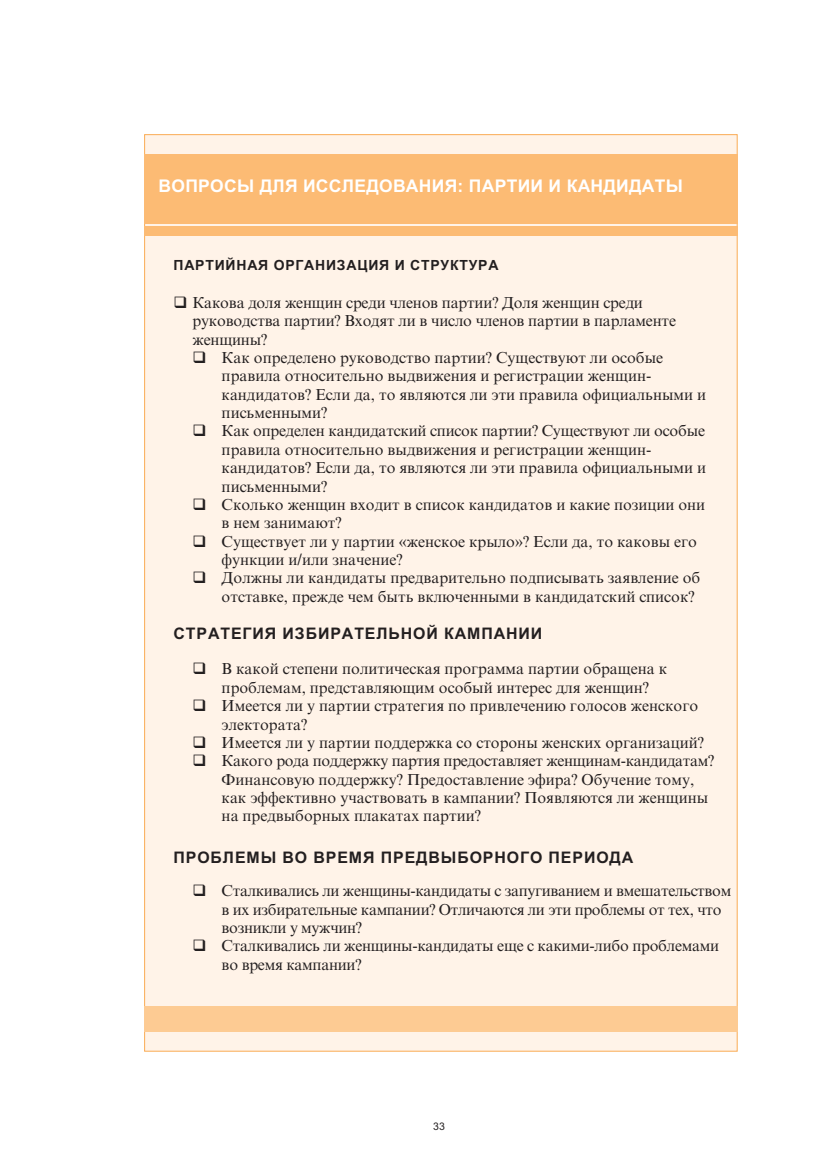
<style>
.page{position:relative;width:823px;height:1169px;background:#fff}
.page>*{position:absolute;margin:0;border:0;box-sizing:border-box;transform-origin:0 0}
.t1{font:700 17.5px "Arial Cyr";letter-spacing:.015em;color:#fff}
.t2{font:15.92px/18.4px "Times New Roman Cyr";color:#231f20}
.t3{font:15.92px/18.4px "Times New Roman Cyr";letter-spacing:-.02em;color:#231f20}
.t4{font:700 15.92px "Arial Cyr";letter-spacing:.055em;color:#231f20}
.t5{font:700 14px "Arial Cyr";letter-spacing:.055em;color:#231f20}
.t6{font:10.5px "Arial Cyr";color:#231f20}
</style>
<div class="page">
<div style="left:145px;top:135px;width:591px;height:916px;background:#fff3e8"></div>
<div style="left:144px;top:1006px;width:593px;height:26px;background:#fdcb93"></div>
<div style="left:144px;top:154px;width:593px;height:69px;background:#fcbb74"></div>
<div style="left:144px;top:226px;width:593px;height:9px;background:#fcbb74"></div>
<p class="t1" style="left:159px;top:180px;width:526px">ВОПРОСЫ ДЛЯ ИССЛЕДОВАНИЯ: ПАРТИИ И КАНДИДАТЫ</p>
<p class="t5" style="left:173px;top:260px;width:326px">ПАРТИЙНАЯ ОРГАНИЗАЦИЯ И СТРУКТУРА</p>
<p class="t2" style="left:192px;top:295px;width:485px">Какова доля женщин среди членов партии? Доля женщин среди руководства партии? Входят ли в число членов партии в парламенте женщины?</p>
<p class="t2" style="left:222px;top:350px;width:486px">Как определено руководство партии? Существуют ли особые правила относительно выдвижения и регистрации женщин&shy;кандидатов? Если да, то являются ли эти правила официальными и письменными?<br>Как определен кандидатский список партии? Существуют ли особые правила относительно выдвижения и регистрации женщин&shy;кандидатов? Если да, то являются ли эти правила официальными и письменными?<br>Сколько женщин входит в список кандидатов и какие позиции они в нем занимают?<br>Существует ли у партии «женское крыло»? Если да, то каковы его функции и/или значение?<br>Должны ли кандидаты предварительно подписывать заявление об отставке, прежде чем быть включенными в кандидатский список?</p>
<p class="t4" style="left:173px;top:627px;width:370px">СТРАТЕГИЯ ИЗБИРАТЕЛЬНОЙ КАМПАНИИ</p>
<p class="t2" style="left:222px;top:661px;width:494px">В какой степени политическая программа партии обращена к проблемам, представляющим особый интерес для женщин?<br>Имеется ли у партии стратегия по привлечению голосов женского электората?<br>Имеется ли у партии поддержка со стороны женских организаций?<br>Какого рода поддержку партия предоставляет женщинам-кандидатам?<br>Финансовую поддержку? Предоставление эфира? Обучение тому, как эффективно участвовать в кампании? Появляются ли женщины на предвыборных плакатах партии?</p>
<p class="t4" style="left:173px;top:852px;width:461px">ПРОБЛЕМЫ ВО ВРЕМЯ ПРЕДВЫБОРНОГО ПЕРИОДА</p>
<p class="t3" style="left:222px;top:883px;width:511px">Сталкивались ли женщины-кандидаты с запугиванием и вмешательством в их избирательные кампании? Отличаются ли эти проблемы от тех, что возникли у мужчин?<br>Сталкивались ли женщины-кандидаты еще с какими-либо проблемами во время кампании?</p>
<p class="t6" style="left:433px;top:1122px;width:13px">33</p>
</div>
